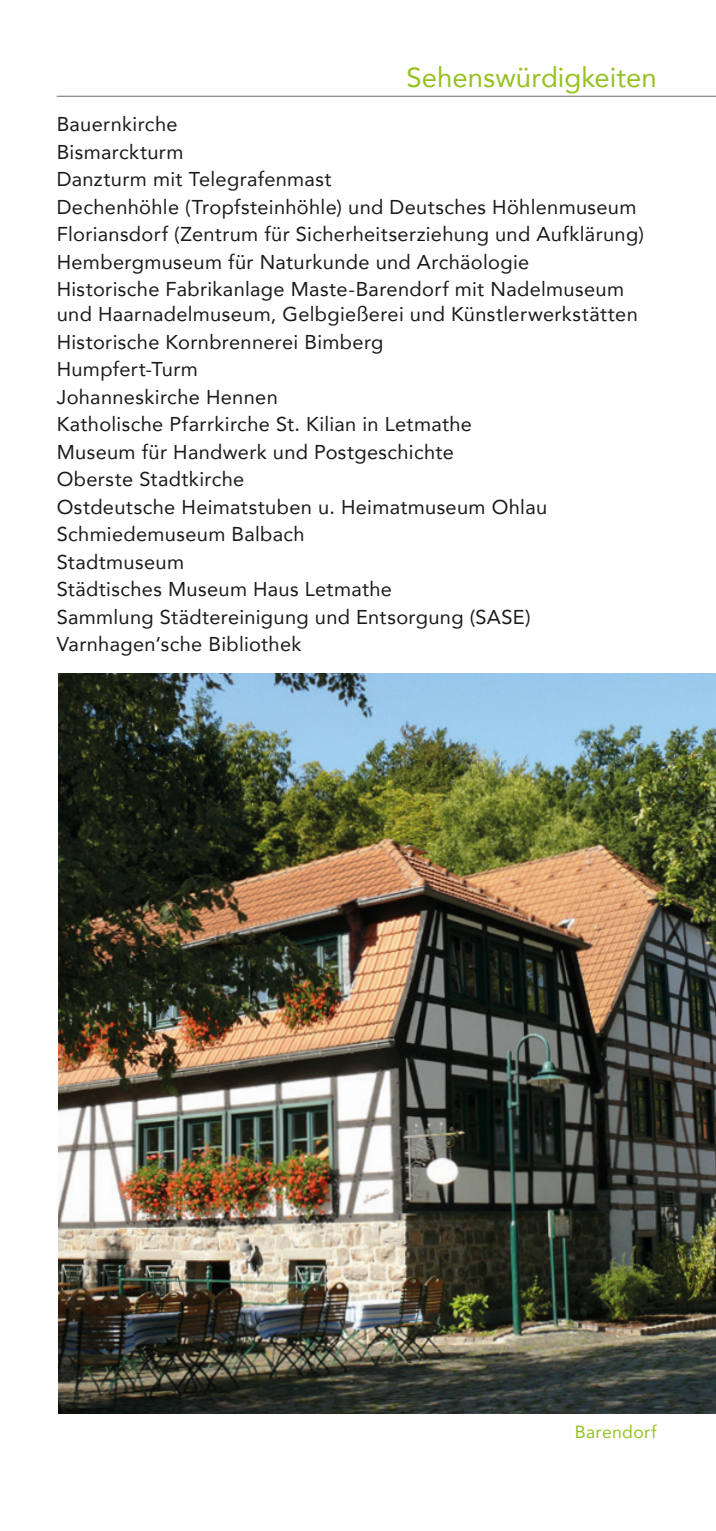
<style>
.page{position:relative;width:716px;height:1531px;background:#fff}
.page>*{position:absolute;margin:0;border:0;box-sizing:border-box;transform-origin:0 0}
.t1{font:27.5px "Avenir";letter-spacing:.005em;color:#95c121}
.t2{font:20px/27.5px "Avenir";letter-spacing:.015em;color:#1b1a19}
.t3{font:17.5px "Avenir";letter-spacing:.02em;color:#95c121}
</style>
<div class="page">
<hr style="left:57px;top:96px;width:659px;height:1px;background:#858685">
<img style="left:58px;top:673px;width:658px;height:740px">
<h1 class="t1" style="left:406px;top:55px;width:252px">Sehenswürdigkeiten</h1>
<p class="t2" style="left:57px;top:110px;width:589px">Bauernkirche<br>Bismarckturm<br>Danzturm mit Telegrafenmast<br>Dechenhöhle (Tropfsteinhöhle) und Deutsches Höhlenmuseum Floriansdorf (Zentrum für Sicherheitserziehung und Aufklärung)<br>Hembergmuseum für Naturkunde und Archäologie<br>Historische Fabrikanlage Maste-Barendorf mit Nadelmuseum</p>
<p class="t2" style="left:57px;top:300px;width:582px">und Haarnadelmuseum, Gelbgießerei und Künstlerwerkstätten Historische Kornbrennerei Bimberg<br>Humpfert-Turm<br>Johanneskirche Hennen<br>Katholische Pfarrkirche St. Kilian in Letmathe<br>Museum für Handwerk und Postgeschichte<br>Oberste Stadtkirche<br>Ostdeutsche Heimatstuben u. Heimatmuseum Ohlau Schmiedemuseum Balbach<br>Stadtmuseum<br>Städtisches Museum Haus Letmathe<br>Sammlung Städtereinigung und Entsorgung (SASE)<br>Varnhagen‘sche Bibliothek</p>
<p class="t3" style="left:575px;top:1418px;width:84px">Barendorf</p>
</div>
